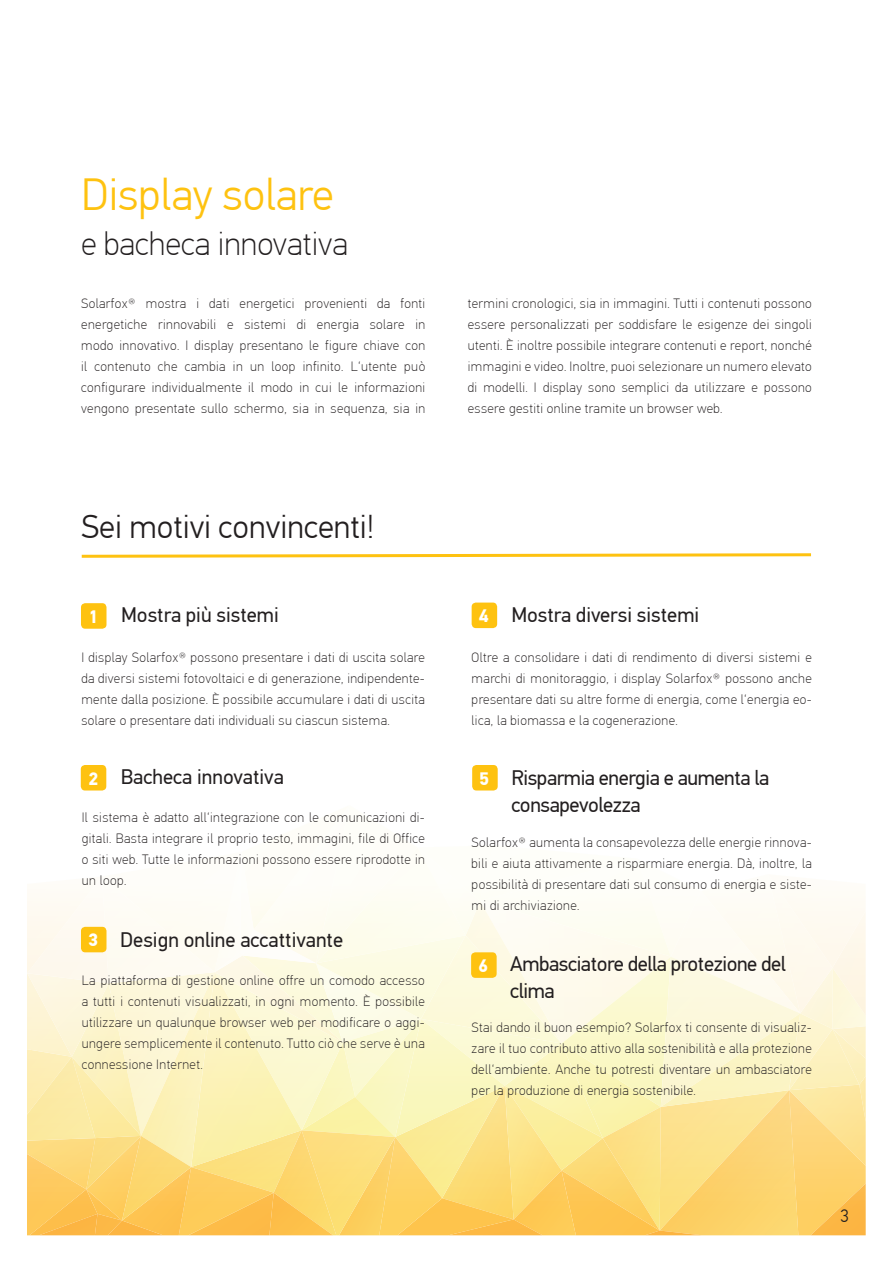
<style>
.page{position:relative;width:893px;height:1263px;background:#fff}
.page>*{position:absolute;margin:0;border:0;box-sizing:border-box;transform-origin:0 0}
.t1{font:300 45px "PF Din Text Pro";color:#fec210}
.t2{font:300 33px "PF Din Text Pro";color:#231f20}
.t3{font:100 33px "PF Din Text Pro";color:#231f20}
.t4{font:21px "PF Din Text Pro";color:#231f20}
.t5{font:21px/27px "PF Din Text Pro";letter-spacing:-.02em;color:#231f20}
.t6{font:700 18px "PF Din Text Pro";color:#fff}
.t7{font:300 18px "PF Din Text Pro";color:#231f20}
.t8{font:100 13.5px/21px "PF Din Text Pro";letter-spacing:.03em;color:#231f20;text-align:justify}
</style>
<div class="page">
<svg style="left:27px;top:891px;width:838px;height:344px"></svg>
<svg style="left:81px;top:553px;width:731px;height:5px"></svg>
<div style="left:81px;top:603px;width:25px;height:26px;background:#fec210;border-radius:4px"></div>
<div style="left:81px;top:765px;width:25px;height:25px;background:#fec210;border-radius:4px"></div>
<div style="left:81px;top:927px;width:25px;height:25px;background:#fec210;border-radius:4px"></div>
<div style="left:472px;top:603px;width:25px;height:25px;background:#fec210;border-radius:4px"></div>
<div style="left:472px;top:765px;width:26px;height:25px;background:#fec210;border-radius:4px"></div>
<div style="left:471px;top:952px;width:26px;height:26px;background:#fec210;border-radius:4px"></div>
<h1 class="t1" style="left:81px;top:168px;width:254px">Display solare</h1>
<h2 class="t3" style="left:81px;top:224px;width:268px">e bacheca innovativa</h2>
<p class="t8" style="left:81px;top:293px;width:346px">Solarfox® mostra i dati energetici provenienti da fonti energetiche rinnovabili e sistemi di energia solare in modo innovativo. I display presentano le figure chiave con il contenuto che cambia in un loop infinito. L‘utente può configurare individualmente il modo in cui le informazioni vengono presentate sullo schermo, sia in sequenza, sia in</p>
<p class="t8" style="left:468px;top:293px;width:346px">termini cronologici, sia in immagini. Tutti i contenuti possono essere personalizzati per soddisfare le esigenze dei singoli utenti. È inoltre possibile integrare contenuti e report, nonché immagini e video. Inoltre, puoi selezionare un numero elevato di modelli. I display sono semplici da utilizzare e possono essere gestiti online tramite un browser web.</p>
<h2 class="t2" style="left:81px;top:508px;width:294px">Sei motivi convincenti!</h2>
<h3 class="t4" style="left:121px;top:603px;width:159px">Mostra più sistemi</h3>
<p class="t8" style="left:81px;top:647px;width:345px">I display Solarfox® possono presentare i dati di uscita solare da diversi sistemi fotovoltaici e di generazione, indipendente&shy;mente dalla posizione. È possibile accumulare i dati di uscita solare o presentare dati individuali su ciascun sistema.</p>
<h3 class="t6" style="left:88px;top:605px;width:11px">1</h3>
<h3 class="t6" style="left:479px;top:605px;width:11px">4</h3>
<h3 class="t4" style="left:511px;top:603px;width:189px">Mostra diversi sistemi</h3>
<p class="t8" style="left:472px;top:647px;width:342px">Oltre a consolidare i dati di rendimento di diversi sistemi e marchi di monitoraggio, i display Solarfox® possono anche presentare dati su altre forme di energia, come l‘energia eo&shy;lica, la biomassa e la cogenerazione.</p>
<h3 class="t4" style="left:121px;top:764px;width:165px">Bacheca innovativa</h3>
<h3 class="t5" style="left:511px;top:764px;width:259px">Risparmia energia e aumenta la consapevolezza</h3>
<h3 class="t6" style="left:89px;top:767px;width:11px">2</h3>
<h3 class="t6" style="left:479px;top:767px;width:11px">5</h3>
<p class="t8" style="left:82px;top:807px;width:345px">Il sistema è adatto all‘integrazione con le comunicazioni di&shy;gitali. Basta integrare il proprio testo, immagini, file di Office o siti web. Tutte le informazioni possono essere riprodotte in un loop.</p>
<p class="t8" style="left:472px;top:832px;width:342px">Solarfox® aumenta la consapevolezza delle energie rinnova&shy;bili e aiuta attivamente a risparmiare energia. Dà, inoltre, la possibilità di presentare dati sul consumo di energia e siste&shy;mi di archiviazione.</p>
<h3 class="t6" style="left:88px;top:929px;width:11px">3</h3>
<h3 class="t4" style="left:120px;top:927px;width:224px">Design online accattivante</h3>
<p class="t8" style="left:82px;top:970px;width:345px">La piattaforma di gestione online offre un comodo accesso a tutti i contenuti visualizzati, in ogni momento. È possibile utilizzare un qualunque browser web per modificare o aggi&shy;ungere semplicemente il contenuto. Tutto ciò che serve è una connessione Internet.</p>
<h3 class="t6" style="left:478px;top:955px;width:11px">6</h3>
<h3 class="t5" style="left:510px;top:951px;width:277px">Ambasciatore della protezione del clima</h3>
<p class="t8" style="left:472px;top:1017px;width:342px">Stai dando il buon esempio? Solarfox ti consente di visualiz&shy;zare il tuo contributo attivo alla sostenibilità e alla protezione dell‘ambiente. Anche tu potresti diventare un ambasciatore per la produzione di energia sostenibile.</p>
<h3 class="t7" style="left:840px;top:1205px;width:10px">3</h3>
</div>
